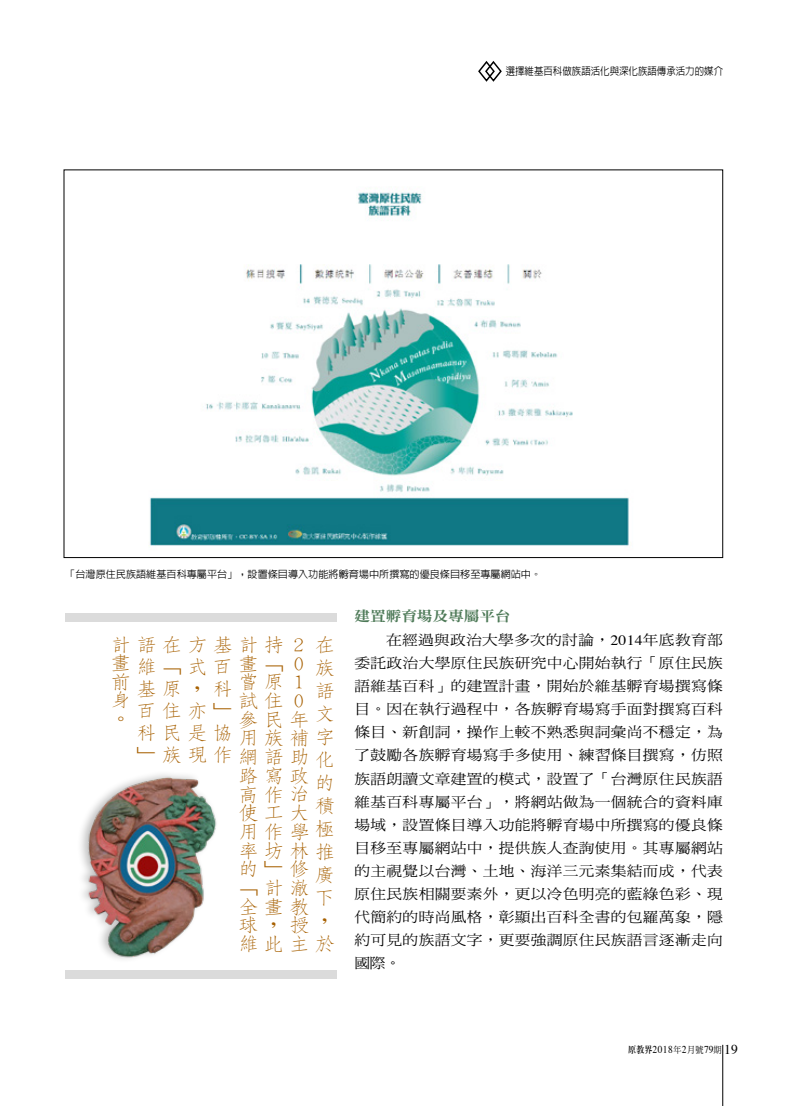
<style>
.page{position:relative;width:808px;height:1106px;background:#fff}
.page>*{position:absolute;margin:0;border:0;box-sizing:border-box;transform-origin:0 0}
.t1{font:300 18.9px/18.8px "AR Fang Song B5 HK";color:#a76000;text-align:right;scale:1.11 1}
.t2{font:14.1px/23.1px "DF Ming Std W5";letter-spacing:.015em;color:#000;text-align:justify;scale:1.11 1}
.t3{font:14.1px "DF Ming Std W9";letter-spacing:-.01em;color:#4e7a58;scale:1.11 1}
.t4{font:500 10.5px "AR Hei B5";color:#000;scale:.9 1}
.t5{font:10.5px "Times";letter-spacing:.05em;color:#000;scale:.9 1}
.t6{font:500 10.2px "AR Hei B5";color:#000}
.s1{font-family:"Times"}
.s2{font-family:"AR Ming B5";font-weight:800;font-size:9px}
.s3{font-family:"DF Ming Std W5";font-size:9px}
.s4{font-size:13.5px}
</style>
<div class="page">
<hr style="left:722px;top:1044px;width:1px;height:62px;background:#000">
<svg style="left:478px;top:61px;width:24px;height:21px"></svg>
<div style="left:65px;top:613px;width:272px;height:8px;background:#dbdbdb"></div>
<div style="left:65px;top:970px;width:272px;height:8px;background:#dbdbdb"></div>
<img style="left:81px;top:774px;width:136px;height:185px">
<img style="left:149px;top:192px;width:480px;height:354px">
<p class="t4" style="left:506px;top:65px;width:243px">選擇維基百科做族語活化與深化族語傳承活力的媒介</p>
<p class="t6" style="left:65px;top:569px;width:477px">「台灣原住民族語維基百科專屬平台」，設置條目導入功能將孵育場中所撰寫的優良條目移至專屬網站中。</p>
<h1 class="t1" style="left:238px;top:633px;width:88px;line-height:23.4px">在<br>族<br>語<br>文<br>用族補字</h1>
<h1 class="t1" style="left:238px;top:748px;width:88px;line-height:22.6px">化<br>的<br>積<br>極<br>率坊林推</h1>
<h1 class="t1" style="left:314px;top:865px;width:18px">廣</h1>
<h1 class="t1" style="left:314px;top:888px;width:17px">下</h1>
<h1 class="t1" style="left:314px;top:911px;width:12px">，</h1>
<h1 class="t1" style="left:238px;top:934px;width:88px">維此主於</h1>
<h1 class="t1" style="left:111px;top:635px;width:156px;text-align:left">計語在方基計持畫<br>前<br>身<br>。</h1>
<h1 class="t1" style="left:238px;top:635px;width:64px">2<br>0<br>1<br>0<br>參民年</h1>
<h1 class="t1" style="left:238px;top:747px;width:65px;text-align:justify">網語助路寫政高作治使工大用作學</h1>
<h1 class="t1" style="left:238px;top:859px;width:65px">的」修「計澈全畫教授</h1>
<h1 class="t1" style="left:238px;top:654px;width:42px;text-align:justify">畫「嘗原試住</h1>
<h1 class="t1" style="left:136px;top:655px;width:87px;line-height:22px;text-align:left">維「式百基原，<br>百住亦」科民是協」族現作</h1>
<h1 class="t1" style="left:212px;top:679px;width:18px">科</h1>
<h1 class="t1" style="left:238px;top:916px;width:35px">球，</h1>
<p class="t3" style="left:355px;top:608px;width:142px">建置孵育場及專屬平台</p>
<p class="t2" style="left:355px;top:628px;width:333px;text-indent:32px">在經過與政治大學多次的討論，<span class="s1">2014</span>年底教育部委託政治大學原住民族研究中心開始執行「原住民族語維基百科」的建置計畫，開始於維基孵育場撰寫條目。因在執行過程中，各族孵育場寫手面對撰寫百科條目、新創詞，操作上較不熟悉與詞彙尚不穩定，為了鼓勵各族孵育場寫手多使用、練習條目撰寫，仿照族語朗讀文章建置的模式，設置了「台灣原住民族語維基百科專屬平台」，將網站做為一個統合的資料庫場域，設置條目導入功能將孵育場中所撰寫的優良條目移至專屬網站中，提供族人查詢使用。其專屬網站的主視覺以台灣、土地、海洋三元素集結而成，代表原住民族相關要素外，更以冷色明亮的藍綠色彩、現代簡約的時尚風格，彰顯出百科全書的包羅萬象，隱約可見的族語文字，更要強調原住民族語言逐漸走向國際。</p>
<p class="t5" style="left:628px;top:1039px;width:123px"><span class="s2">原教界</span>2018<span class="s3">年</span>2<span class="s3">月號</span>79<span class="s3">期</span> <span class="s4">19</span></p>
</div>
